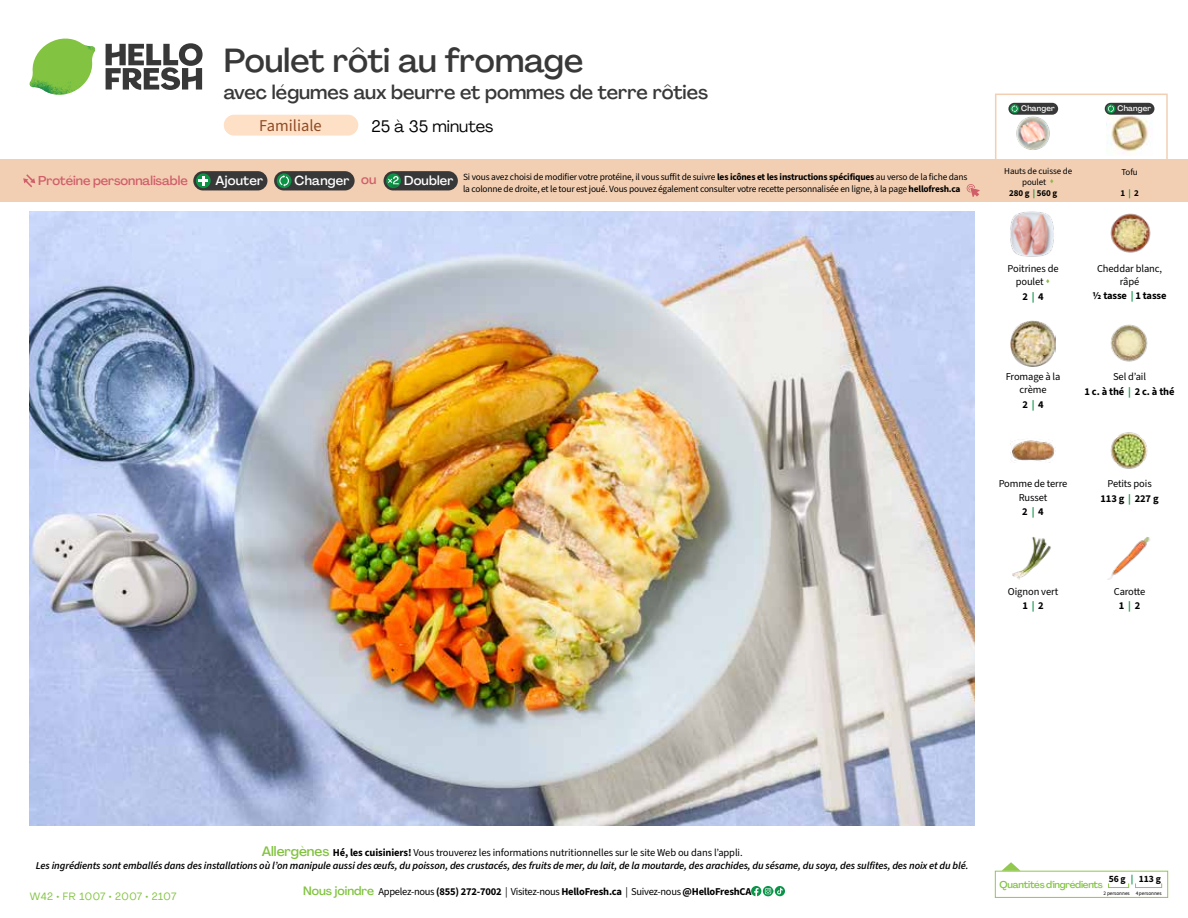
<style>
.page{position:relative;width:1188px;height:918px;background:#fff}
.page>*{position:absolute;margin:0;border:0;box-sizing:border-box;transform-origin:0 0}
.t1{font:500 33px "Agrandir";letter-spacing:-.005em;color:#383839}
.t2{font:500 19.5px "Agrandir";color:#383839}
.t3{font:16.5px "Agrandir";color:#000}
.t4{font:16.5px "Source Sans 3";color:#8e4b25}
.t5{font:500 12.9px "Agrandir";letter-spacing:.015em;color:#fff}
.t6{font:500 12.75px "Agrandir";letter-spacing:-.005em;color:#d15f6a}
.t7{font:italic 600 10.5px/13.5px "Source Sans 3";letter-spacing:-.01em;color:#000;text-align:center}
.t8{font:10.5px/14.9px "Source Sans 3";letter-spacing:-.01em;color:#000;text-align:center}
.t9{font:700 10.5px/14.9px "Source Sans 3";letter-spacing:-.02em;color:#000;text-align:center}
.t10{font:10.5px "Agrandir";letter-spacing:.05em;color:#82c341}
.t11{font:500 9.75px "Agrandir";letter-spacing:-.025em;color:#82c341}
.t12{font:700 9.6px "Source Sans 3";color:#000}
.t13{font:9.45px/12px "Source Sans 3";letter-spacing:-.02em;color:#000}
.t14{font:9px/11.6px "Source Sans 3";letter-spacing:-.01em;color:#000;text-align:center}
.t15{font:700 9px "Source Sans 3";letter-spacing:-.01em;color:#000}
.t16{font:500 7.95px "Agrandir";letter-spacing:.02em;color:#fff}
.t17{font:5.25px "Source Sans 3";letter-spacing:-.01em;color:#000}
.s1{color:#d15f6a}
.s2{font-weight:700}
.s3{color:#8cba42}
.s4{color:#0b9446}
.s5{font-weight:700;color:#0b9446}
.s6{font-weight:400}
.s7{font-family:"Agrandir";font-weight:500;font-style:normal;font-size:13.5px;color:#82c341}
.s8{font-weight:700;font-style:normal}
.s9{font-weight:400;font-style:normal}
.s10{font-family:"Agrandir";font-weight:500;font-size:12px;color:#82c341}
</style>
<div class="page">
<svg style="left:106px;top:43px;width:97px;height:47px"></svg>
<svg style="left:34px;top:39px;width:59px;height:38px"></svg>
<img style="left:65px;top:39px;width:30px;height:25px">
<img style="left:33px;top:60px;width:56px;height:10px">
<img style="left:29px;top:64px;width:58px;height:31px">
<img style="left:64px;top:70px;width:25px;height:24px">
<img style="left:30px;top:211px;width:945px;height:615px">
<svg style="left:775px;top:886px;width:10px;height:10px"></svg>
<svg style="left:751px;top:886px;width:32px;height:10px"></svg>
<svg style="left:1002px;top:862px;width:19px;height:9px"></svg>
<div style="left:995px;top:871px;width:173px;height:27px;border:1px solid #91c84e"></div>
<div style="left:1108px;top:883px;width:21px;height:5px;border:1px solid #91c84e"></div>
<div style="left:1135px;top:883px;width:27px;height:5px;border:1px solid #91c84e"></div>
<img style="left:1011px;top:321px;width:45px;height:45px">
<img style="left:1110px;top:324px;width:38px;height:38px">
<img style="left:1011px;top:439px;width:45px;height:24px">
<img style="left:1110px;top:432px;width:38px;height:37px">
<img style="left:1012px;top:536px;width:39px;height:44px">
<img style="left:1108px;top:537px;width:43px;height:43px">
<img style="left:1110px;top:213px;width:41px;height:40px">
<img style="left:1010px;top:212px;width:44px;height:45px">
<div style="left:0;top:160px;width:1188px;height:42px;background:#f2cfb3"></div>
<svg style="left:23px;top:174px;width:12px;height:13px"></svg>
<div style="left:384px;top:171px;width:74px;height:19px;background:#383839;border-radius:10px"></div>
<svg style="left:386px;top:173px;width:15px;height:15px"></svg>
<div style="left:389px;top:180px;width:11px;height:11px;background:#000;opacity:.35"></div>
<svg style="left:387px;top:176px;width:12px;height:8px"></svg>
<div style="left:274px;top:171px;width:81px;height:19px;background:#383839;border-radius:10px"></div>
<svg style="left:277px;top:173px;width:15px;height:15px"></svg>
<svg style="left:279px;top:175px;width:10px;height:12px"></svg>
<div style="left:193px;top:171px;width:74px;height:19px;background:#383839;border-radius:10px"></div>
<svg style="left:196px;top:173px;width:15px;height:15px"></svg>
<svg style="left:198px;top:176px;width:10px;height:10px"></svg>
<svg style="left:967px;top:184px;width:13px;height:13px"></svg>
<div style="left:995px;top:94px;width:173px;height:69px;border:2px solid #f2cfb3"></div>
<img style="left:1107px;top:114px;width:44px;height:40px">
<img style="left:1016px;top:114px;width:39px;height:36px">
<div style="left:1105px;top:103px;width:49px;height:12px;background:#383839;border-radius:6px"></div>
<svg style="left:1106px;top:104px;width:9px;height:9px"></svg>
<svg style="left:1108px;top:105px;width:6px;height:7px"></svg>
<div style="left:1008px;top:103px;width:50px;height:12px;background:#383839;border-radius:6px"></div>
<svg style="left:1010px;top:104px;width:9px;height:9px"></svg>
<svg style="left:1012px;top:105px;width:6px;height:7px"></svg>
<div style="left:224px;top:115px;width:134px;height:21px;background:#fee0c6;border-radius:10px"></div>
<h1 class="t1" style="left:224px;top:40px;width:361px">Poulet rôti au fromage</h1>
<h2 class="t2" style="left:224px;top:80px;width:486px">avec légumes aux beurre et pommes de terre rôties</h2>
<h3 class="t3" style="left:372px;top:116px;width:123px">25 à 35 minutes</h3>
<h3 class="t4" style="left:259px;top:115px;width:64px">Familiale</h3>
<p class="t6" style="left:38px;top:173px;width:151px">Protéine personnalisable</p>
<p class="t5" style="left:216px;top:172px;width:49px">Ajouter</p>
<p class="t5" style="left:295px;top:172px;width:83px">Changer <span class="s1">ou</span></p>
<p class="t5" style="left:404px;top:172px;width:51px">Doubler</p>
<p class="t13" style="left:463px;top:171px;width:506px">Si vous avez choisi de modifier votre protéine, il vous suffit de suivre <span class="s2">les icônes et les instructions spécifiques</span> au verso de la fiche dans la colonne de droite, et le tour est joué. Vous pouvez également consulter votre recette personnalisée en ligne, à la page <span class="s2">hellofresh.ca</span></p>
<p class="t16" style="left:1021px;top:104px;width:35px">Changer</p>
<p class="t16" style="left:1117px;top:104px;width:35px">Changer</p>
<p class="t14" style="left:1004px;top:165px;width:69px">Hauts de cuisse de poulet <span class="s3">▲</span></p>
<p class="t15" style="left:1009px;top:187px;width:50px">280 g <span class="s4">|</span> 560 g</p>
<p class="t14" style="left:1121px;top:166px;width:18px">Tofu</p>
<p class="t15" style="left:1120px;top:187px;width:20px">1 <span class="s4">|</span> 2</p>
<p class="t8" style="left:1008px;top:261px;width:53px;line-height:13.5px">Poitrines de poulet <span class="s3">▲</span></p>
<p class="t9" style="left:1022px;top:289px;width:23px">2 <span class="s4">|</span> 4</p>
<p class="t8" style="left:1093px;top:261px;width:75px;line-height:13.6px">Cheddar blanc, râpé<br><span class="s2">½ tasse</span> <span class="s5">|</span> <span class="s2">1 tasse</span></p>
<p class="t8" style="left:1006px;top:370px;width:56px;line-height:13.5px">Fromage à la crème</p>
<p class="t9" style="left:1022px;top:397px;width:23px">2 <span class="s4">|</span> 4</p>
<p class="t9" style="left:1085px;top:369px;width:92px"><span class="s6">Sel d’ail<br></span>1 c. à thé <span class="s4">|</span> 2 c. à thé</p>
<p class="t8" style="left:999px;top:477px;width:70px;line-height:13.8px">Pomme de terre<br>Russet<br><span class="s2">2</span> <span class="s5">|</span> <span class="s2">4</span></p>
<p class="t8" style="left:1100px;top:476px;width:60px">Petits pois<br><span class="s2">113 g</span> <span class="s5">|</span> <span class="s2">227 g</span></p>
<p class="t8" style="left:1008px;top:584px;width:52px">Oignon vert<br><span class="s2">1</span> <span class="s5">|</span> <span class="s2">2</span></p>
<p class="t8" style="left:1114px;top:584px;width:33px">Carotte<br><span class="s2">1</span> <span class="s5">|</span> <span class="s2">2</span></p>
<p class="t7" style="left:36px;top:845px;width:934px"><span class="s7">Allergènes</span> <span class="s8">Hé, les cuisiniers!</span> <span class="s9">Vous trouverez les informations nutritionnelles sur le site Web ou dans l’appli.<br></span>Les ingrédients sont emballés dans des installations où l’on manipule aussi des œufs, du poisson, des crustacés, des fruits de mer, du lait, de la moutarde, des arachides, du sésame, du soya, des sulfites, des noix et du blé.</p>
<p class="t10" style="left:30px;top:890px;width:148px">W42 • FR 1007 • 2007 • 2107</p>
<p class="t9" style="left:303px;top:884px;width:450px"><span class="s10">Nous joindre</span> <span class="s6">Appelez-nous</span> (855) 272-7002 <span class="s6">| Visitez-nous</span> HelloFresh.ca <span class="s6">| Suivez-nous</span> @HelloFreshCA</p>
<p class="t12" style="left:1109px;top:872px;width:54px">56 g <span class="s4">|</span> 113 g</p>
<p class="t17" style="left:1103px;top:890px;width:60px">2 personnes 4 personnes</p>
<p class="t11" style="left:1000px;top:878px;width:105px">Quantités d'ingrédients</p>
</div>
